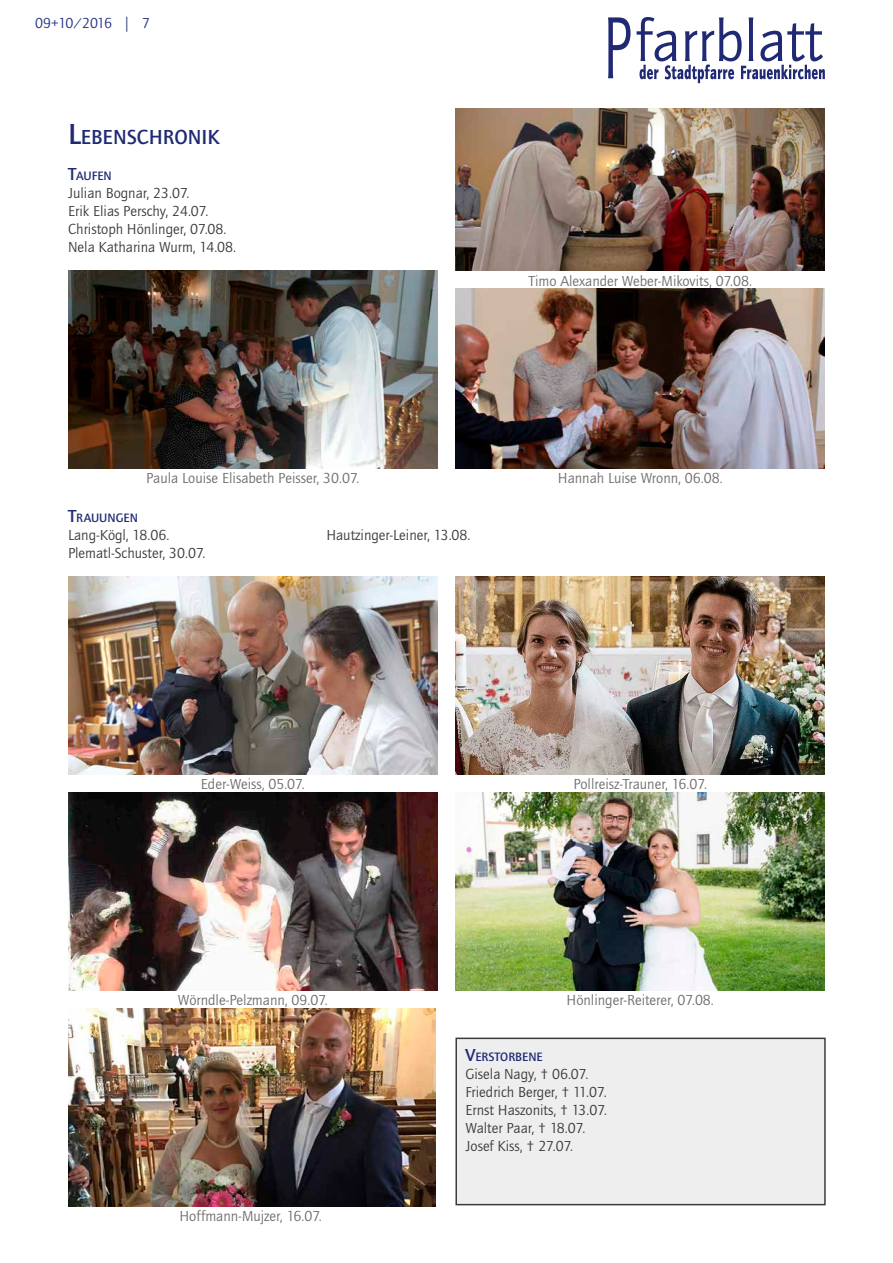
<style>
.page{position:relative;width:893px;height:1263px;background:#fff}
.page>*{position:absolute;margin:0;border:0;box-sizing:border-box;transform-origin:0 0}
.t1{font:21px "Quay Sans Md ITC";color:#202a74}
.t2{font:15px/18px "Quay Sans ITC";color:#3b3b39}
.t3{font:15px "Quay Sans ITC";color:#6e6e6d}
.t4{font:15px "Quay Sans ITC";letter-spacing:-.06em;color:#263382}
.t5{font:12.6px "Quay Sans Md ITC";color:#202a74}
.s1{font-size:30px}
.s2{font-size:18px}
</style>
<div class="page">
<svg style="left:608px;top:17px;width:23px;height:61px"></svg>
<svg style="left:637px;top:17px;width:188px;height:66px"></svg>
<img style="left:68px;top:270px;width:369px;height:198px">
<img style="left:455px;top:288px;width:370px;height:180px">
<img style="left:455px;top:108px;width:370px;height:162px">
<img style="left:68px;top:576px;width:369px;height:198px">
<img style="left:68px;top:792px;width:369px;height:198px">
<img style="left:68px;top:1008px;width:368px;height:198px">
<img style="left:455px;top:576px;width:370px;height:198px">
<img style="left:455px;top:792px;width:370px;height:198px">
<div style="left:456px;top:1038px;width:369px;height:166px;background:#eee"></div>
<div style="left:455px;top:1037px;width:371px;height:168px;border:2px solid #3b3b39"></div>
<p class="t4" style="left:35px;top:15px;width:116px">09+10/2016 | 7</p>
<h1 class="t1" style="left:68px;top:125px;width:153px"><span class="s1">L</span>EBENSCHRONIK</h1>
<p class="t5" style="left:68px;top:169px;width:45px"><span class="s2">T</span>AUFEN</p>
<p class="t2" style="left:68px;top:184px;width:170px">Julian Bognar, 23.07.<br>Erik Elias Perschy, 24.07.<br>Christoph Hönlinger, 07.08.<br>Nela Katharina Wurm, 14.08.</p>
<p class="t3" style="left:528px;top:272px;width:225px">Timo Alexander Weber-Mikovits, 07.08.</p>
<p class="t3" style="left:146px;top:469px;width:215px">Paula Louise Elisabeth Peisser, 30.07.</p>
<p class="t3" style="left:558px;top:469px;width:166px">Hannah Luise Wronn, 06.08.</p>
<p class="t5" style="left:68px;top:511px;width:72px"><span class="s2">T</span>RAUUNGEN</p>
<p class="t2" style="left:68px;top:526px;width:139px">Lang-Kögl, 18.06.<br>Plematl-Schuster, 30.07.</p>
<p class="t2" style="left:326px;top:526px;width:146px">Hautzinger-Leiner, 13.08.</p>
<p class="t3" style="left:201px;top:775px;width:105px">Eder-Weiss, 05.07.</p>
<p class="t3" style="left:178px;top:991px;width:152px">Wörndle-Pelzmann, 09.07.</p>
<p class="t3" style="left:573px;top:775px;width:135px">Pollreisz-Trauner, 16.07.</p>
<p class="t3" style="left:567px;top:991px;width:149px">Hönlinger-Reiterer, 07.08.</p>
<p class="t3" style="left:179px;top:1207px;width:144px">Hoffmann-Mujzer, 16.07.</p>
<p class="t5" style="left:465px;top:1050px;width:79px"><span class="s2">V</span>ERSTORBENE</p>
<p class="t2" style="left:465px;top:1065px;width:143px">Gisela Nagy, † 06.07.<br>Friedrich Berger, † 11.07.<br>Ernst Haszonits, † 13.07.<br>Walter Paar, † 18.07.<br>Josef Kiss, † 27.07.</p>
</div>
